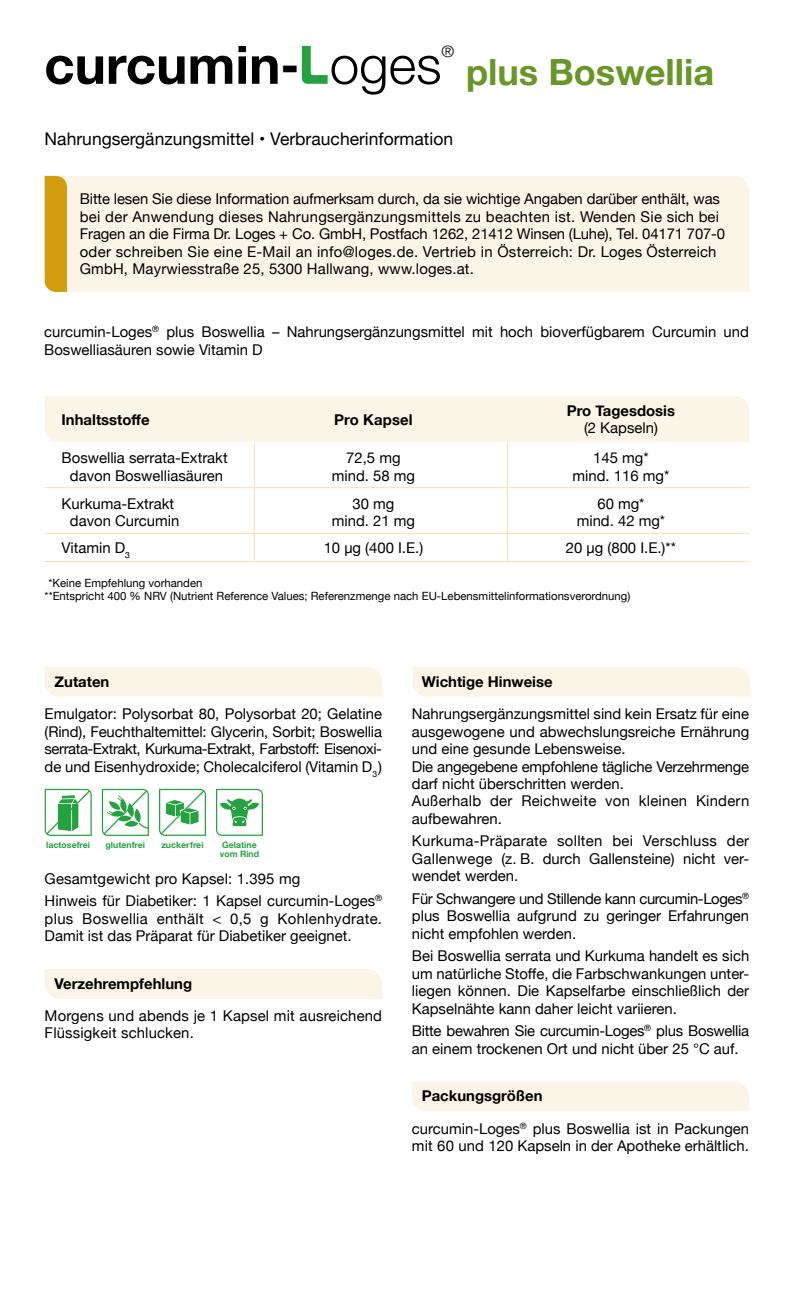
<style>
.page{position:relative;width:794px;height:1290px;background:#fff}
.page>*{position:absolute;margin:0;border:0;box-sizing:border-box;transform-origin:0 0}
.t1{font:700 52.85px "Helvetica Neue";color:#000}
.t2{font:700 36.05px "Helvetica Neue";color:#689728}
.t3{font:17.5px "Helvetica Neue";color:#000}
.t4{font:300 16.1px "Helvetica Neue";color:#000}
.t5{font:14.88px/17.5px "Helvetica Neue";color:#000}
.t6{font:14.88px/17.5px "Helvetica Neue";letter-spacing:-.02em;color:#000}
.t7{font:700 14.88px "Helvetica Neue";color:#000}
.t8{font:11.38px/13.7px "Helvetica Neue";color:#000}
.t9{font:700 8.75px/8.8px "Helvetica Neue";color:#24a23f}
.s1{font-weight:300}
.s2{font-weight:700}
</style>
<div class="page">
<svg style="left:302px;top:46px;width:26px;height:38px"></svg>
<div style="left:413px;top:667px;width:337px;height:29px;background:#fbf5e7"></div>
<div style="left:45px;top:667px;width:337px;height:29px;background:#fbf5e7"></div>
<div style="left:412px;top:1082px;width:337px;height:29px;background:#fbf5e7"></div>
<div style="left:45px;top:969px;width:337px;height:30px;background:#fbf5e7"></div>
<div style="left:67px;top:176px;width:682px;height:116px;background:#fbf5e7"></div>
<div style="left:45px;top:176px;width:22px;height:116px;background:#d29e0e"></div>
<div style="left:45px;top:396px;width:704px;height:46px;background:#fbf5e7"></div>
<hr style="left:254px;top:442px;width:1px;height:45px;background:#f2e2b7">
<hr style="left:254px;top:488px;width:1px;height:45px;background:#f2e2b7">
<hr style="left:507px;top:442px;width:1px;height:45px;background:#f2e2b7">
<hr style="left:507px;top:488px;width:1px;height:45px;background:#f2e2b7">
<hr style="left:45px;top:487px;width:209px;height:1px;background:#f2e2b7">
<hr style="left:45px;top:533px;width:209px;height:1px;background:#f2e2b7">
<hr style="left:45px;top:561px;width:209px;height:1px;background:#f2e2b7">
<svg style="left:254px;top:534px;width:1px;height:27px"></svg>
<hr style="left:254px;top:487px;width:253px;height:1px;background:#f2e2b7">
<hr style="left:254px;top:533px;width:253px;height:1px;background:#f2e2b7">
<hr style="left:254px;top:561px;width:253px;height:1px;background:#f2e2b7">
<svg style="left:507px;top:534px;width:1px;height:27px"></svg>
<hr style="left:507px;top:487px;width:242px;height:1px;background:#f2e2b7">
<hr style="left:507px;top:533px;width:242px;height:1px;background:#f2e2b7">
<hr style="left:507px;top:561px;width:242px;height:1px;background:#f2e2b7">
<svg style="left:45px;top:789px;width:47px;height:47px"></svg>
<svg style="left:102px;top:789px;width:47px;height:47px"></svg>
<svg style="left:159px;top:789px;width:47px;height:47px"></svg>
<svg style="left:216px;top:789px;width:47px;height:47px"></svg>
<h1 class="t1" style="left:44px;top:23px;width:399px">curcumin- <span class="s1">oges</span></h1>
<p class="t4" style="left:441px;top:38px;width:14px">®</p>
<h2 class="t2" style="left:466px;top:43px;width:250px">plus Boswellia</h2>
<p class="t3" style="left:45px;top:126px;width:410px">Nahrungsergänzungsmittel • Verbraucherinformation</p>
<p class="t5" style="left:80px;top:191px;width:647px">Bitte lesen Sie diese Information aufmerksam durch, da sie wichtige Angaben darüber enthält, was bei der Anwendung dieses Nahrungsergänzungsmittels zu beachten ist. Wenden Sie sich bei Fragen an die Firma Dr. Loges + Co. GmbH, Postfach 1262, 21412 Winsen (Luhe), Tel. 04171 707-0 oder schreiben Sie eine E-Mail an info@loges.de. Vertrieb in Österreich: Dr. Loges Österreich GmbH, Mayrwiesstraße 25, 5300 Hallwang, www.loges.at.</p>
<p class="t5" style="left:44px;top:324px;width:706px">curcumin-Loges<sup>®</sup> plus Boswellia – Nahrungsergänzungsmittel mit hoch bioverfügbarem Curcumin und<br>Boswelliasäuren sowie Vitamin D</p>
<p class="t7" style="left:62px;top:407px;width:89px">Inhaltsstoffe</p>
<p class="t7" style="left:334px;top:407px;width:80px">Pro Kapsel</p>
<p class="t7" style="left:567px;top:399px;width:110px">Pro Tagesdosis</p>
<p class="t5" style="left:584px;top:420px;width:75px">(2 Kapseln)</p>
<p class="t5" style="left:62px;top:450px;width:168px;text-align:center">Boswellia serrata-Extrakt davon Boswelliasäuren</p>
<p class="t5" style="left:332px;top:450px;width:85px;text-align:center">72,5 mg mind. 58 mg</p>
<p class="t5" style="left:572px;top:450px;width:98px;text-align:center">145 mg*<br>mind. 116 mg*</p>
<p class="t5" style="left:62px;top:496px;width:119px;text-align:center">Kurkuma-Extrakt davon Curcumin</p>
<p class="t5" style="left:332px;top:496px;width:85px;text-align:center">30 mg<br>mind. 21 mg</p>
<p class="t5" style="left:576px;top:496px;width:90px;text-align:center">60 mg*<br>mind. 42 mg*</p>
<p class="t5" style="left:62px;top:539px;width:70px">Vitamin D<sub>3</sub></p>
<p class="t5" style="left:324px;top:539px;width:101px">10 µg (400 I.E.)</p>
<p class="t5" style="left:566px;top:539px;width:111px">20 µg (800 I.E.)**</p>
<p class="t8" style="left:45px;top:576px;width:587px;text-indent:4px">*Keine Empfehlung vorhanden<br>**Entspricht 400 % NRV (Nutrient Reference Values; Referenzmenge nach EU-Lebensmittelinformationsverordnung)</p>
<p class="t7" style="left:55px;top:670px;width:56px">Zutaten</p>
<p class="t5" style="left:45px;top:706px;width:339px;text-align:justify">Emulgator: Polysorbat 80, Polysorbat 20; Gelatine (Rind), Feuchthaltemittel: Glycerin, Sorbit; Boswellia serrata-Extrakt, Kurkuma-Extrakt, Farbstoff: Eisenoxi&shy;de und Eisenhydroxide; Cholecalciferol (Vitamin D<sub>3</sub>)</p>
<p class="t9" style="left:46px;top:841px;width:45px">lactosefrei</p>
<p class="t9" style="left:106px;top:841px;width:41px">glutenfrei</p>
<p class="t9" style="left:161px;top:841px;width:44px">zuckerfrei</p>
<p class="t9" style="left:220px;top:841px;width:41px">Gelatine vom Rind</p>
<p class="t5" style="left:45px;top:868px;width:339px;line-height:22.4px">Gesamtgewicht pro Kapsel: 1.395 mg<br>Hinweis für Diabetiker: 1 Kapsel curcumin-Loges<sup>®</sup></p>
<p class="t5" style="left:45px;top:910px;width:339px">plus Boswellia enthält &lt; 0,5 g Kohlenhydrate.<br>Damit ist das Präparat für Diabetiker geeignet.</p>
<p class="t7" style="left:55px;top:971px;width:139px">Verzehrempfehlung</p>
<p class="t5" style="left:45px;top:1008px;width:339px">Morgens und abends je 1 Kapsel mit ausreichend<br>Flüssigkeit schlucken.</p>
<p class="t7" style="left:422px;top:670px;width:132px">Wichtige Hinweise</p>
<p class="t5" style="left:412px;top:706px;width:339px">Nahrungsergänzungsmittel sind kein Ersatz für eine ausgewogene und abwechslungsreiche Ernährung und eine gesunde Lebensweise.<br>Die angegebene empfohlene tägliche Verzehrmenge darf nicht überschritten werden.<br>Außerhalb der Reichweite von kleinen Kindern aufbewahren.</p>
<p class="t5" style="left:412px;top:833px;width:339px;text-align:justify">Kurkuma-Präparate sollten bei Verschluss der Gallenwege (z. B. durch Gallensteine) nicht ver&shy;wendet werden.</p>
<p class="t5" style="left:412px;top:891px;width:339px;text-align:justify">Für Schwangere und Stillende kann curcumin-Loges<sup>® </sup>plus Boswellia aufgrund zu geringer Erfahrungen nicht empfohlen werden.</p>
<p class="t5" style="left:412px;top:948px;width:339px;text-align:justify">Bei Boswellia serrata und Kurkuma handelt es sich um natürliche Stoffe, die Farbschwankungen unter&shy;liegen können. Die Kapselfarbe einschließlich der Kapselnähte kann daher leicht variieren.</p>
<p class="t6" style="left:412px;top:1023px;width:339px">Bitte bewahren Sie curcumin-Loges<sup>®</sup> plus Boswellia an einem trockenen Ort und nicht über 25 °C auf.</p>
<p class="t5" style="left:412px;top:1080px;width:339px;line-height:32.4px;text-indent:10px"><span class="s2">Packungsgrößen<br></span>curcumin-Loges<sup>®</sup> plus Boswellia ist in Packungen</p>
<p class="t5" style="left:412px;top:1138px;width:339px">mit 60 und 120 Kapseln in der Apotheke erhältlich.</p>
</div>
